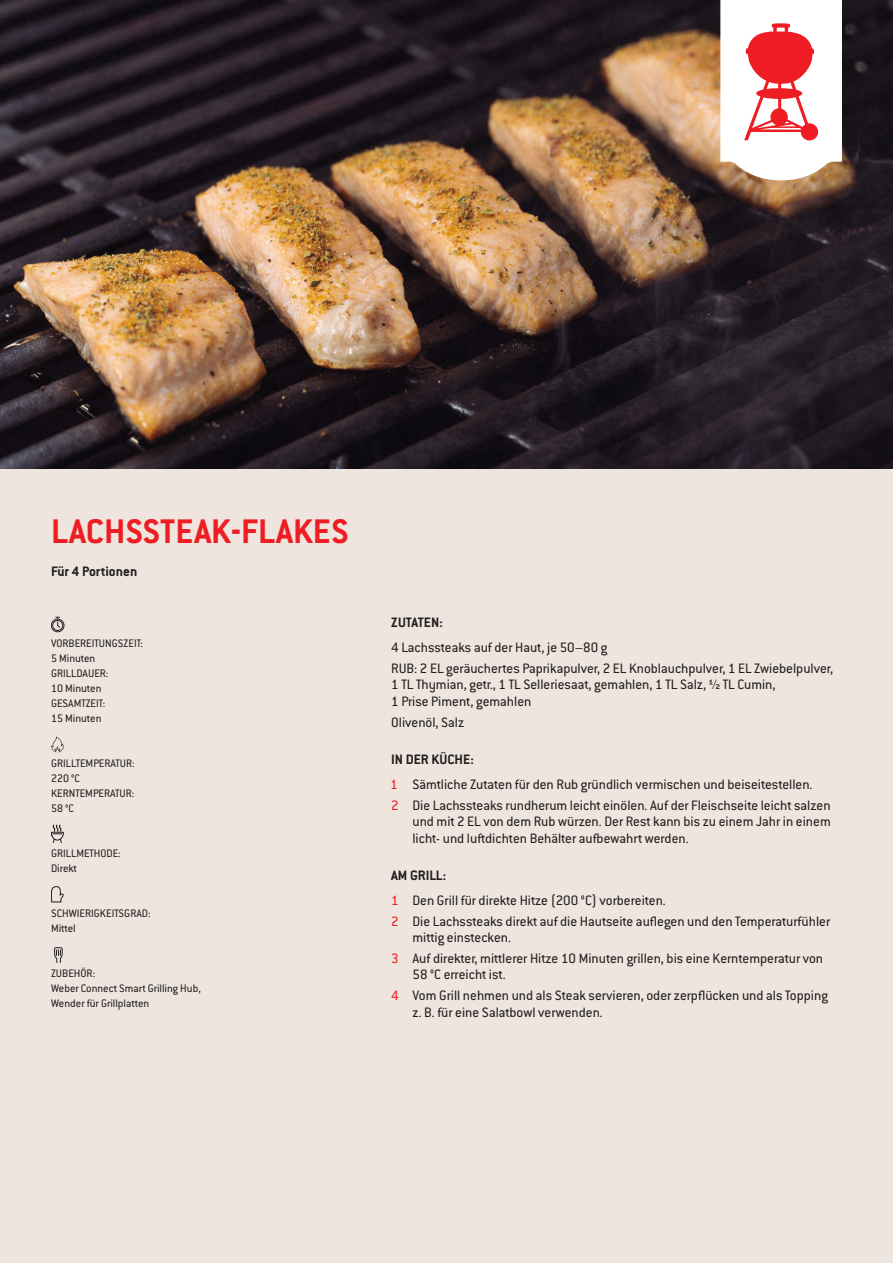
<style>
.page{position:relative;width:893px;height:1263px;background:#eee6de}
.page>*{position:absolute;margin:0;border:0;box-sizing:border-box;transform-origin:0 0}
.t1{font:700 37.5px "Conduit ITC Pro";color:#ee1d23}
.t2{font:15px/16.5px "Conduit ITC Pro";color:#231f20}
.t3{font:700 15px "Conduit ITC Pro";color:#231f20}
.t4{font:12px/15px "Conduit ITC Pro";color:#231f20}
.s1{font-family:"Conduit ITC"}
.s2{font-weight:700}
.s3{color:#ee1d23}
</style>
<div class="page">
<div style="left:51px;top:619px;width:13px;height:13px;border:1px solid #231f20;border-radius:50%"></div>
<div style="left:52px;top:620px;width:11px;height:11px;border:1px solid #231f20;border-radius:50%"></div>
<svg style="left:55px;top:617px;width:6px;height:11px"></svg>
<svg style="left:51px;top:736px;width:13px;height:16px"></svg>
<svg style="left:51px;top:824px;width:13px;height:18px"></svg>
<svg style="left:51px;top:886px;width:13px;height:16px"></svg>
<svg style="left:54px;top:947px;width:9px;height:15px"></svg>
<img style="left:0;top:0;width:893px;height:469px">
<svg style="left:720px;top:0;width:122px;height:180px;background:#f7cccb"></svg>
<h1 class="t1" style="left:51px;top:510px;width:299px">LACHSSTEAK-FLAKES</h1>
<p class="t3" style="left:51px;top:563px;width:88px">Für 4 Portionen</p>
<p class="t4" style="left:51px;top:636px;width:94px">VORBEREITUNGSZEIT:<br>5 Minuten<br>GRILLDAUER:<br>10 Minuten<br>GESAMTZEIT:<br>15 Minuten</p>
<p class="t4" style="left:51px;top:756px;width:85px">GRILLTEMPERATUR:<br>220 <span class="s1">°C<br></span>KERNTEMPERATUR:<br>58 <span class="s1">°C</span></p>
<p class="t4" style="left:51px;top:846px;width:71px">GRILLMETHODE:<br>Direkt</p>
<p class="t4" style="left:51px;top:906px;width:101px">SCHWIERIGKEITSGRAD:<br>Mittel</p>
<p class="t4" style="left:51px;top:966px;width:151px">ZUBEHÖR:<br>Weber Connect Smart Grilling Hub,<br>Wender für Grillplatten</p>
<p class="t3" style="left:391px;top:614px;width:53px">ZUTATEN:</p>
<p class="t2" style="left:391px;top:637px;width:443px;line-height:20.7px">4 Lachssteaks auf der Haut, je 50–80 g<br>RUB: 2 EL geräuchertes Paprikapulver, 2 EL Knoblauchpulver, 1 EL Zwiebelpulver,</p>
<p class="t2" style="left:391px;top:676px;width:386px">1 TL Thymian, getr., 1 TL Selleriesaat, gemahlen, 1 TL Salz, ½ TL Cumin,<br>1 Prise Piment, gemahlen</p>
<p class="t2" style="left:391px;top:714px;width:75px">Olivenöl, Salz</p>
<p class="t2" style="left:391px;top:747px;width:423px;line-height:25px"><span class="s2">IN DER KÜCHE:<br></span><span class="s3">1</span> Sämtliche Zutaten für den Rub gründlich vermischen und beiseitestellen.</p>
<p class="t2" style="left:412px;top:797px;width:420px;text-align:justify;text-indent:-21px"><span class="s3">2</span> Die Lachssteaks rundherum leicht einölen. Auf der Fleischseite leicht salzen und mit 2 EL von dem Rub würzen. Der Rest kann bis zu einem Jahr in einem licht- und luftdichten Behälter aufbewahrt werden.</p>
<p class="t2" style="left:391px;top:863px;width:276px;line-height:25px"><span class="s2">AM GRILL:<br></span><span class="s3">1</span> Den Grill für direkte Hitze (200 °C) vorbereiten.</p>
<p class="t2" style="left:412px;top:913px;width:419px;text-indent:-21px"><span class="s3">2</span> Die Lachssteaks direkt auf die Hautseite auflegen und den Temperaturfühler mittig einstecken.</p>
<p class="t2" style="left:412px;top:950px;width:412px;text-indent:-21px"><span class="s3">3</span> Auf direkter, mittlerer Hitze 10 Minuten grillen, bis eine Kerntemperatur von<br>58 °C erreicht ist.</p>
<p class="t2" style="left:412px;top:987px;width:417px;text-indent:-21px"><span class="s3">4</span> Vom Grill nehmen und als Steak servieren, oder zerpflücken und als Topping z. B. für eine Salatbowl verwenden.</p>
</div>
